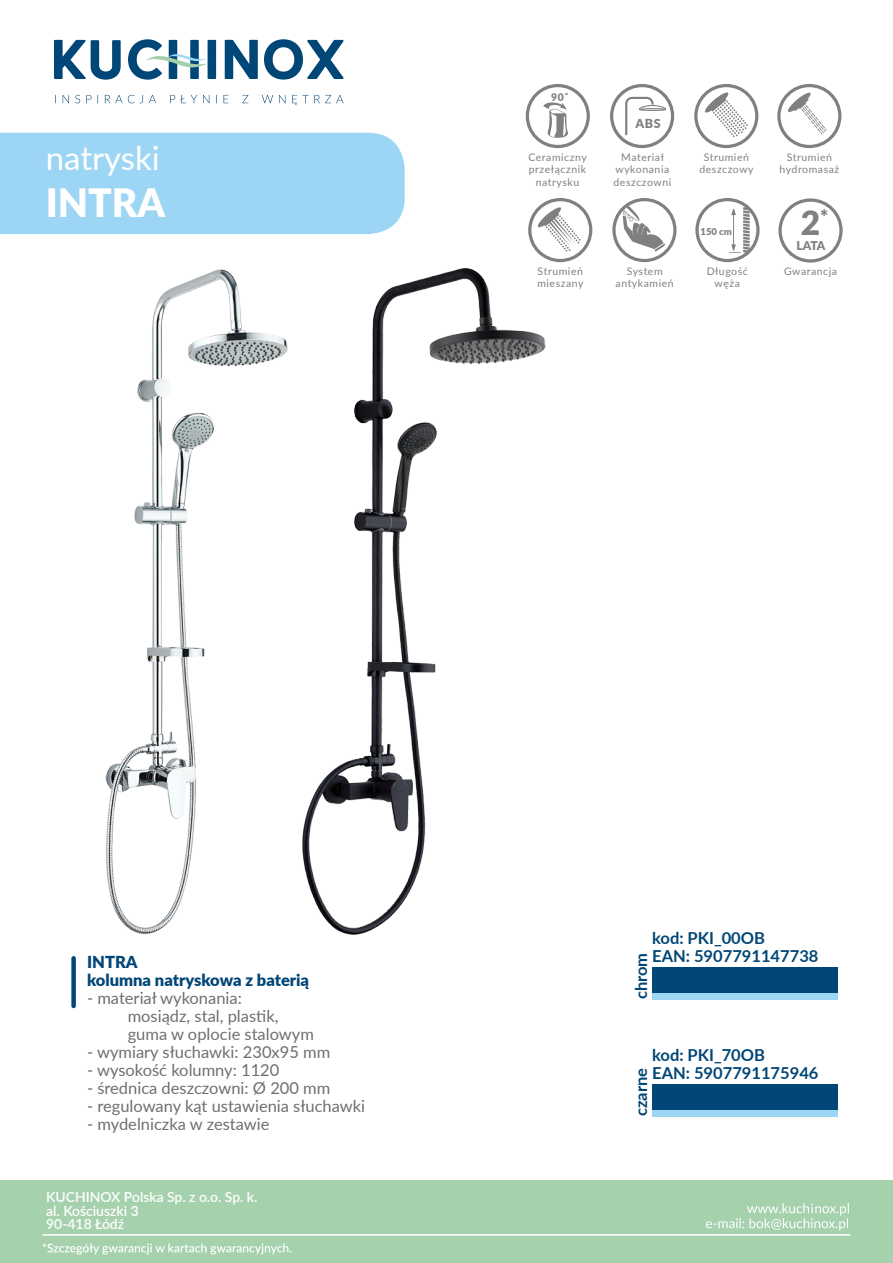
<style>
.page{position:relative;width:893px;height:1263px;background:#fff}
.page>*{position:absolute;margin:0;border:0;box-sizing:border-box;transform-origin:0 0}
.t1{font:900 39px "Lato";color:#fff}
.t2{font:900 33.45px "Lato";color:#808080}
.t3{font:33px "Lato";color:#fff}
.t4{font:16.5px/18px "Lato";color:#6f6f6e}
.t5{font:700 16.5px/18px "Lato";color:#004676}
.t6{font:900 16.5px/18px "Lato";color:#004676}
.t7{font:600 13.95px/14px "Lato";color:#fff}
.t8{font:900 12.45px "Lato";color:#808080}
.t9{font:900 12px "Lato";color:#808080}
.t10{font:10.5px/12.6px "Lato";letter-spacing:.055em;color:#808080;text-align:center}
.t11{font:900 10.5px "Lato";color:#808080}
.t12{font:900 9.45px "Lato";color:#808080}
</style>
<div class="page">
<svg style="left:54px;top:39px;width:290px;height:41px"></svg>
<svg style="left:55px;top:95px;width:289px;height:10px"></svg>
<div style="left:0;top:133px;width:405px;height:101px;background:#9dd6f4"></div>
<div style="left:652px;top:993px;width:186px;height:6px;background:#9dd6f4"></div>
<div style="left:652px;top:967px;width:186px;height:26px;background:#004676"></div>
<div style="left:652px;top:1110px;width:186px;height:6px;background:#9dd6f4"></div>
<div style="left:652px;top:1084px;width:186px;height:26px;background:#004676"></div>
<div style="left:71px;top:958px;width:5px;height:48px;background:#004676"></div>
<div style="left:0;top:1180px;width:893px;height:83px;background:#a6d1ad"></div>
<svg style="left:42px;top:1243px;width:249px;height:11px"></svg>
<svg style="left:706px;top:1203px;width:143px;height:27px"></svg>
<hr style="left:43px;top:1234px;width:807px;height:1px;background:#fff">
<img style="left:105px;top:268px;width:441px;height:666px">
<svg style="left:612px;top:198px;width:64px;height:64px"></svg>
<svg style="left:778px;top:198px;width:65px;height:65px"></svg>
<svg style="left:695px;top:198px;width:65px;height:64px"></svg>
<svg style="left:528px;top:198px;width:64px;height:64px"></svg>
<svg style="left:777px;top:84px;width:64px;height:64px"></svg>
<svg style="left:694px;top:84px;width:64px;height:64px"></svg>
<svg style="left:526px;top:84px;width:64px;height:64px"></svg>
<svg style="left:610px;top:84px;width:64px;height:64px"></svg>
<h3 class="t3" style="left:46px;top:134px;width:116px">natryski</h3>
<h1 class="t1" style="left:46px;top:173px;width:121px">INTRA</h1>
<p class="t11" style="left:551px;top:89px;width:19px">90˚</p>
<p class="t10" style="left:528px;top:150px;width:60px">Ceramiczny przełącznik natrysku</p>
<p class="t10" style="left:537px;top:264px;width:48px;text-align:left">Strumień mieszany</p>
<p class="t8" style="left:635px;top:114px;width:27px">ABS</p>
<p class="t10" style="left:613px;top:150px;width:59px">Materiał wykonania deszczowni</p>
<p class="t10" style="left:615px;top:264px;width:60px">System antykamień</p>
<p class="t10" style="left:699px;top:150px;width:56px">Strumień deszczowy</p>
<p class="t12" style="left:701px;top:224px;width:33px">150 cm</p>
<p class="t10" style="left:779px;top:150px;width:61px">Strumień hydromasaż</p>
<h2 class="t2" style="left:801px;top:198px;width:29px">2<sup>*</sup></h2>
<p class="t9" style="left:796px;top:236px;width:31px">LATA</p>
<p class="t10" style="left:707px;top:264px;width:43px">Długość</p>
<p class="t10" style="left:784px;top:265px;width:54px">Gwarancja</p>
<p class="t10" style="left:715px;top:277px;width:27px">węża</p>
<p class="t6" style="left:87px;top:952px;width:224px">INTRA<br>kolumna natryskowa z baterią</p>
<p class="t4" style="left:128px;top:989px;width:188px;text-indent:-41px">- materiał wykonania:<br>mosiądz, stal, plastik, guma w oplocie stalowym</p>
<p class="t4" style="left:87px;top:1043px;width:245px">- wymiary słuchawki: 230x95 mm</p>
<p class="t4" style="left:87px;top:1061px;width:194px">- wysokość kolumny: 1120</p>
<p class="t4" style="left:87px;top:1079px;width:245px">- średnica deszczowni: Ø 200 mm</p>
<p class="t4" style="left:87px;top:1097px;width:280px">- regulowany kąt ustawienia słuchawki</p>
<p class="t4" style="left:87px;top:1115px;width:184px">- mydelniczka w zestawie</p>
<p class="t7" style="left:46px;top:1189px;width:213px">KUCHINOX Polska Sp. z o.o. Sp. k. al. Kościuszki 3<br>90-418 Łódź</p>
<p class="t5" style="left:652px;top:928px;width:168px">kod: PKI_00OB<br>EAN: 5907791147738</p>
<p class="t5" style="left:631px;top:999px;width:48px;rotate:-90deg">chrom</p>
<p class="t5" style="left:652px;top:1045px;width:168px">kod: PKI_70OB<br>EAN: 5907791175946</p>
<p class="t5" style="left:631px;top:1116px;width:50px;rotate:-90deg">czarne</p>
</div>
